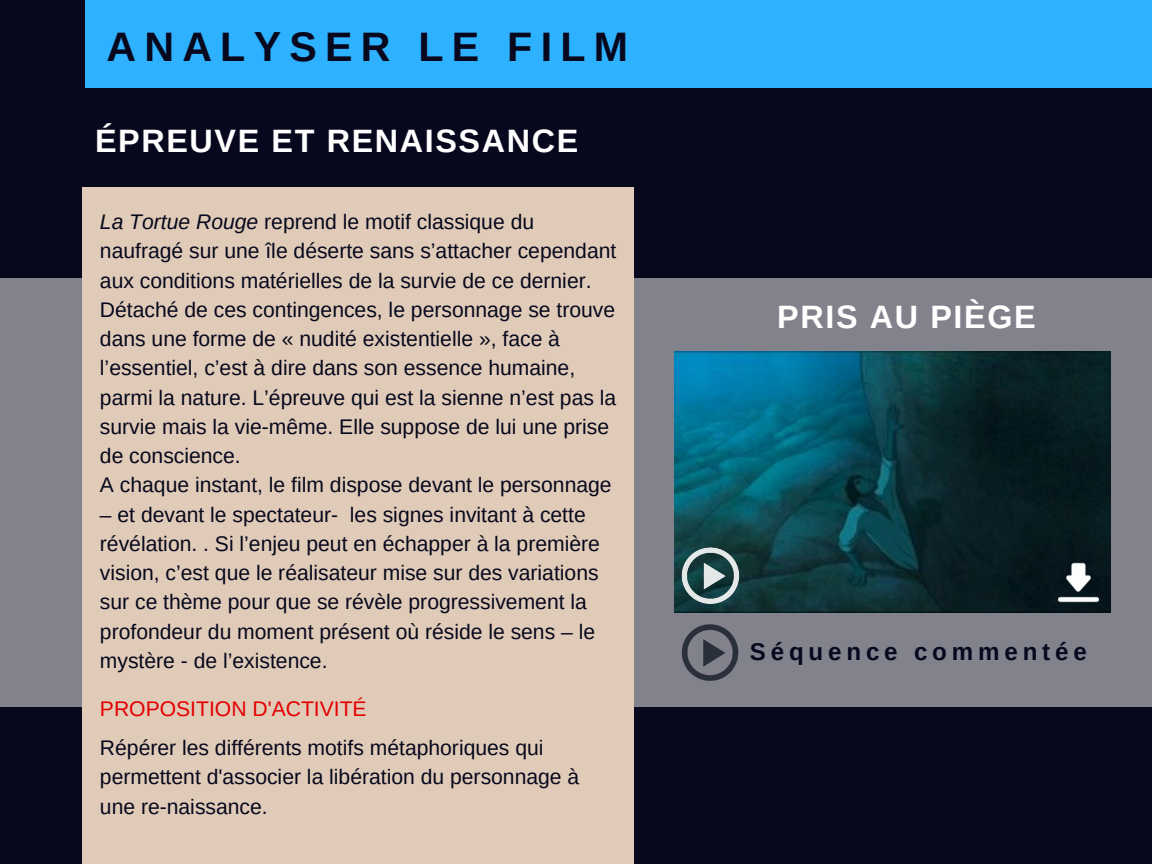
<style>
.page{position:relative;width:1152px;height:864px;background:#07081d}
.page>*{position:absolute;margin:0;border:0;box-sizing:border-box;transform-origin:0 0}
.t1{font:700 41.25px "Arimo";letter-spacing:.2em;color:#07081d}
.t2{font:700 32.4px "Arimo";letter-spacing:.05em;color:#fff}
.t3{font:700 24.15px "Arimo";letter-spacing:.2em;color:#07081d}
.t4{font:21.15px/29.2px "Arimo";color:#07081d}
.t5{font:21.15px "Arimo";color:#e40000}
.s1{font-style:italic}
</style>
<div class="page">
<div style="left:0;top:278px;width:1152px;height:429px;background:#81828c"></div>
<img style="left:675px;top:351px;width:435px;height:261px">
<div style="left:82px;top:187px;width:551px;height:677px;background:#e0cbb8"></div>
<div style="left:85px;top:0;width:1067px;height:87px;background:#2eb2ff"></div>
<img style="left:674px;top:543px;width:77px;height:68px">
<img style="left:681px;top:624px;width:58px;height:57px">
<img style="left:1058px;top:562px;width:41px;height:41px">
<h1 class="t1" style="left:106px;top:24px;width:523px">ANALYSER LE FILM</h1>
<h2 class="t2" style="left:95px;top:122px;width:485px">ÉPREUVE ET RENAISSANCE</h2>
<p class="t4" style="left:100px;top:207px;width:518px"><span class="s1">La Tortue Rouge</span> reprend le motif classique du naufragé sur une île déserte sans s’attacher cependant aux conditions matérielles de la survie de ce dernier.<br>Détaché de ces contingences, le personnage se trouve dans une forme de « nudité existentielle », face à l’essentiel, c’est à dire dans son essence humaine, parmi la nature. L’épreuve qui est la sienne n’est pas la survie mais la vie-même. Elle suppose de lui une prise de conscience.<br>A chaque instant, le film dispose devant le personnage</p>
<p class="t4" style="left:100px;top:500px;width:501px">– et devant le spectateur- les signes invitant à cette révélation. . Si l’enjeu peut en échapper à la première vision, c’est que le réalisateur mise sur des variations sur ce thème pour que se révèle progressivement la profondeur du moment présent où réside le sens – le mystère - de l’existence.</p>
<p class="t5" style="left:100px;top:697px;width:268px">PROPOSITION D'ACTIVITÉ</p>
<p class="t4" style="left:100px;top:733px;width:481px">Répérer les différents motifs métaphoriques qui permettent d'associer la libération du personnage à une re-naissance.</p>
<h2 class="t2" style="left:777px;top:299px;width:260px">PRIS AU PIÈGE</h2>
<p class="t3" style="left:750px;top:638px;width:338px">Séquence commentée</p>
</div>
